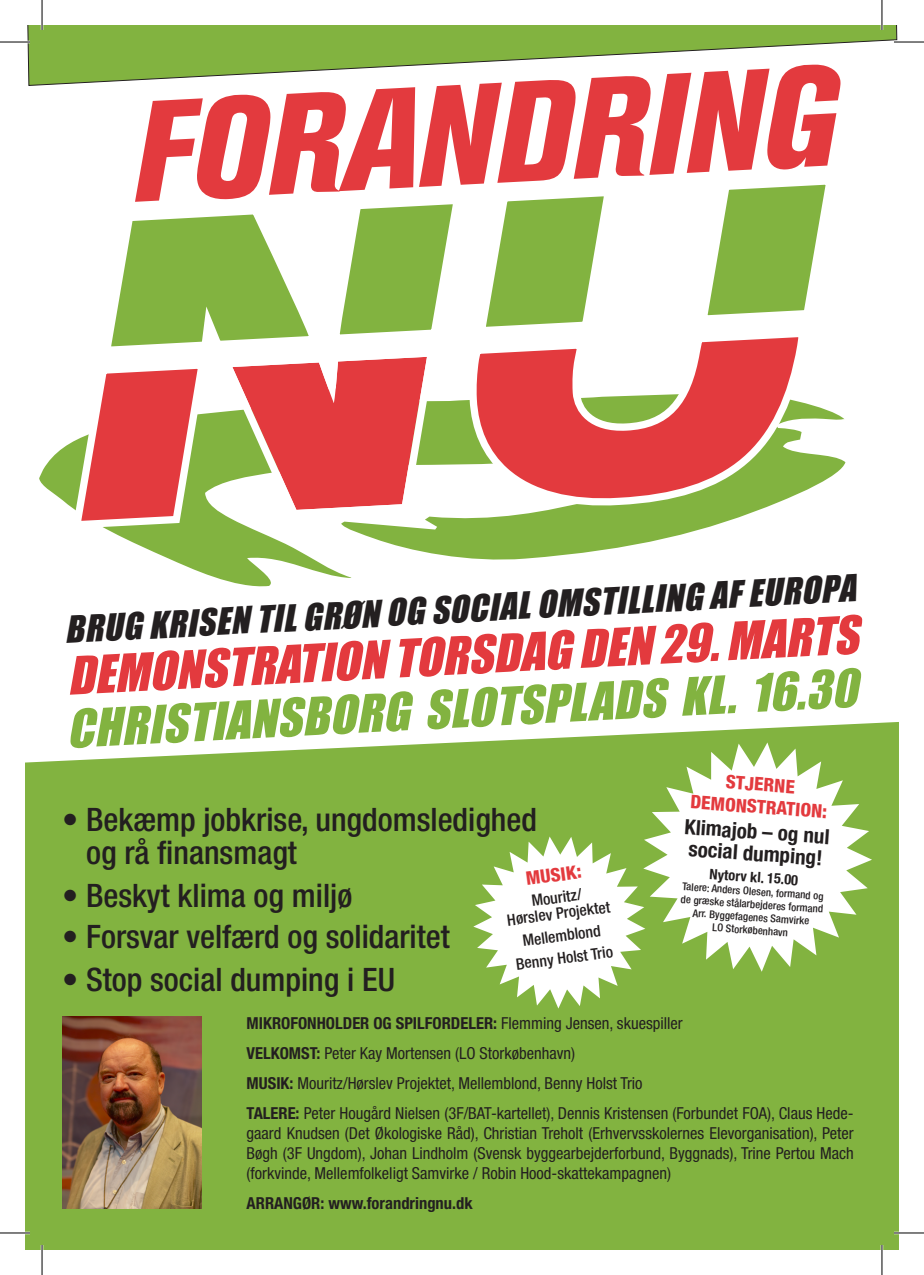
<style>
.page{position:relative;width:924px;height:1275px;background:#fff}
.page>*{position:absolute;margin:0;border:0;box-sizing:border-box;transform-origin:0 0}
.t1{font:italic 48.4px "Impact";color:#82b340}
.t2{font:italic 48.4px "Impact";color:#e33a3e}
.t3{font:italic 34.2px "Impact";color:#231f20}
.t4{font:500 condensed 32.4px/33px "Helvetica Neue";color:#231f20}
.t5{font:700 condensed 21px/21.8px "Helvetica Neue";color:#231f20}
.t6{font:800 condensed 18.8px/22.4px "Helvetica Neue";color:#e33a3e;text-align:center}
.t7{font:condensed 16.6px/30px "Helvetica Neue";color:#231f20}
.t8{font:700 condensed 16.6px "Helvetica Neue";color:#231f20}
.t9{font:500 condensed 15.8px/15.8px "Helvetica Neue";color:#231f20;text-align:center}
.t10{font:700 condensed 14.4px "Helvetica Neue";color:#231f20}
.t11{font:500 condensed 10.8px/13px "Helvetica Neue";color:#231f20;text-align:center}
.s1{font-weight:700}
</style>
<div class="page">
<div style="left:25px;top:722px;width:873px;height:528px;background:#82b340"></div>
<svg style="left:27px;top:25px;width:870px;height:61px"></svg>
<svg style="left:39px;top:400px;width:806px;height:178px"></svg>
<svg style="left:486px;top:202px;width:117px;height:123px"></svg>
<svg style="left:707px;top:202px;width:116px;height:114px"></svg>
<svg style="left:467px;top:325px;width:343px;height:179px"></svg>
<svg style="left:135px;top:64px;width:705px;height:138px"></svg>
<svg style="left:217px;top:578px;width:54px;height:9px"></svg>
<svg style="left:68px;top:193px;width:397px;height:339px"></svg>
<svg style="left:643px;top:742px;width:228px;height:229px"></svg>
<svg style="left:473px;top:836px;width:172px;height:172px"></svg>
<img style="left:62px;top:1016px;width:139px;height:192px">
<hr style="left:0;top:41px;width:30px;height:2px;background:#fff">
<hr style="left:893px;top:41px;width:30px;height:2px;background:#fff">
<hr style="left:0;top:1231px;width:30px;height:3px;background:#fff">
<hr style="left:893px;top:1231px;width:30px;height:3px;background:#fff">
<hr style="left:41px;top:0;width:2px;height:30px;background:#fff">
<hr style="left:41px;top:1245px;width:2px;height:30px;background:#fff">
<hr style="left:880px;top:0;width:2px;height:30px;background:#fff">
<hr style="left:880px;top:1245px;width:2px;height:30px;background:#fff">
<hr style="left:0;top:42px;width:30px;height:1px;background:#000">
<hr style="left:893px;top:42px;width:30px;height:1px;background:#000">
<hr style="left:0;top:1232px;width:30px;height:1px;background:#000">
<hr style="left:893px;top:1232px;width:30px;height:1px;background:#000">
<hr style="left:42px;top:0;width:1px;height:30px;background:#000">
<hr style="left:42px;top:1245px;width:1px;height:30px;background:#000">
<hr style="left:881px;top:0;width:1px;height:30px;background:#000">
<hr style="left:881px;top:1245px;width:1px;height:30px;background:#000">
<h2 class="t3" style="left:63px;top:603px;width:793px;rotate:-3deg">Brug krisen til grøn og social omstilling af Europa</h2>
<h1 class="t2" style="left:65px;top:638px;width:793px;rotate:-3deg">Demonstration Torsdag den 29. marts</h1>
<h1 class="t1" style="left:64px;top:691px;width:792px;rotate:-3deg">Christiansborg Slotsplads kl. 16.30</h1>
<p class="t6" style="left:692px;top:768px;width:138px;rotate:4deg">Stjerne demonstration:</p>
<p class="t5" style="left:685px;top:815px;width:151px;rotate:4deg">KLIMAJOB – OG NUL<br>SOCIALDUMPING!</p>
<p class="t10" style="left:710px;top:865px;width:90px;rotate:4deg">NYTORV KL. 15.00</p>
<p class="t11" style="left:682px;top:879px;width:144px;rotate:4deg">Talere: Anders Olesen, formand og de græske stålarbejderes formand<br>Arr. Byggefagenes Samvirke<br>LO Storkøbenhavn</p>
<h3 class="t4" style="left:86px;top:803px;width:452px;text-indent:-24px">• Bekæmp jobkrise, ungdomsledighed og rå finansmagt</h3>
<h3 class="t4" style="left:62px;top:879px;width:292px">• Beskyt klima og miljø</h3>
<h3 class="t4" style="left:62px;top:919px;width:389px">• Forsvar velfærd og solidaritet</h3>
<h3 class="t4" style="left:62px;top:962px;width:334px">• Stop social dumping i EU</h3>
<p class="t7" style="left:246px;top:1008px;width:608px"><span class="s1">MIKROFONHOLDER OG SPILFORDELER:</span> Flemming Jensen, skuespiller<br><span class="s1">VELKOMST:</span> Peter Kay Mortensen (LO Storkøbenhavn)<br><span class="s1">MUSIK:</span> Mouritz/Hørslev Projektet, Mellemblond, Benny Holst Trio<br><span class="s1">TALERE:</span> Peter Hougård Nielsen (3F/BAT-kartellet), Dennis Kristensen (Forbundet FOA), Claus Hede-</p>
<p class="t7" style="left:246px;top:1123px;width:608px;line-height:19.8px;text-align:justify">gaard Knudsen (Det Økologiske Råd), Christian Treholt (Erhvervsskolernes Elevorganisation), Peter Bøgh (3F Ungdom), Johan Lindholm (Svensk byggearbejderforbund, Byggnads), Trine Pertou Mach (forkvinde, Mellemfolkeligt Samvirke / Robin Hood-skattekampagnen)</p>
<p class="t8" style="left:246px;top:1192px;width:227px">ARRANGØR: WWW.FORANDRINGNU.DK</p>
<p class="t6" style="left:524px;top:867px;width:57px;rotate:-8deg">MUSIK:</p>
<p class="t9" style="left:503px;top:896px;width:105px;rotate:-8deg">Mouritz/<br>Hørslev Projektet</p>
<p class="t9" style="left:511px;top:931px;width:99px;line-height:22.4px;rotate:-8deg">Mellemblond<br>Benny Holst Trio</p>
</div>
